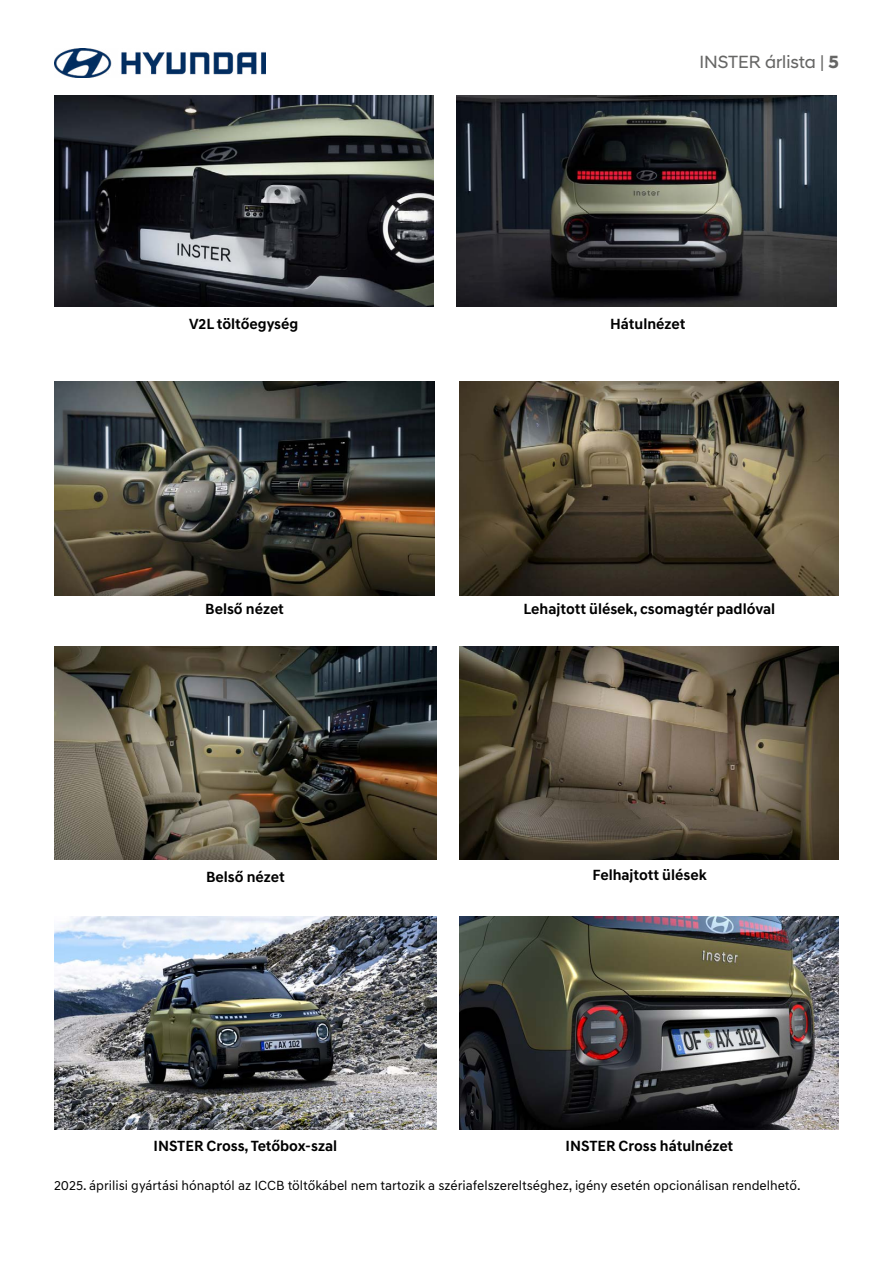
<style>
.page{position:relative;width:893px;height:1263px;background:#fff}
.page>*{position:absolute;margin:0;border:0;box-sizing:border-box;transform-origin:0 0}
.t1{font:18px "Hyundai Sans Head";color:#666665}
.t2{font:700 15px "Hyundai Sans Text";color:#000}
.t3{font:13.5px "Hyundai Sans Text";color:#000}
.s1{font-weight:700}
</style>
<div class="page">
<img style="left:54px;top:48px;width:212px;height:29px">
<img style="left:54px;top:96px;width:380px;height:210px">
<img style="left:457px;top:96px;width:379px;height:210px">
<img style="left:54px;top:382px;width:381px;height:213px">
<img style="left:459px;top:382px;width:380px;height:213px">
<img style="left:54px;top:646px;width:383px;height:213px">
<img style="left:54px;top:916px;width:383px;height:213px">
<img style="left:459px;top:646px;width:379px;height:213px">
<img style="left:460px;top:916px;width:379px;height:213px">
<p class="t1" style="left:699px;top:51px;width:141px">INSTER árlista | <span class="s1">5</span></p>
<p class="t2" style="left:189px;top:314px;width:111px">V2L töltőegység</p>
<p class="t2" style="left:610px;top:314px;width:77px">Hátulnézet</p>
<p class="t2" style="left:205px;top:599px;width:80px">Belső nézet</p>
<p class="t2" style="left:206px;top:867px;width:80px">Belső nézet</p>
<p class="t2" style="left:524px;top:599px;width:253px">Lehajtott ülések, csomagtér padlóval</p>
<p class="t2" style="left:592px;top:866px;width:116px">Felhajtott ülések</p>
<p class="t2" style="left:153px;top:1136px;width:185px">INSTER Cross, Tetőbox-szal</p>
<p class="t2" style="left:566px;top:1136px;width:169px">INSTER Cross hátulnézet</p>
<p class="t3" style="left:54px;top:1177px;width:748px">2025. áprilisi gyártási hónaptól az ICCB töltőkábel nem tartozik a szériafelszereltséghez, igény esetén opcionálisan rendelhető.</p>
</div>
